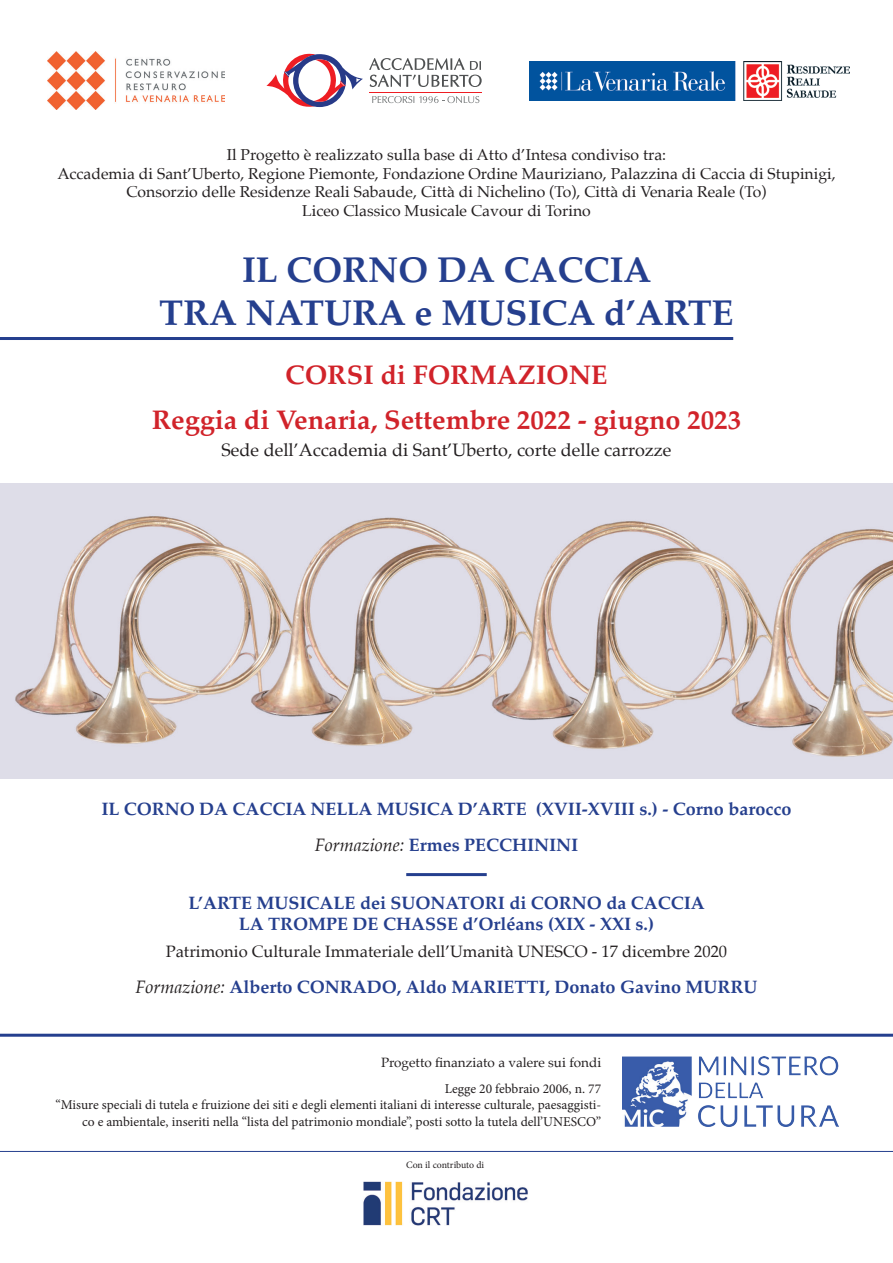
<style>
.page{position:relative;width:893px;height:1263px;background:#fff}
.page>*{position:absolute;margin:0;border:0;box-sizing:border-box;transform-origin:0 0}
.t1{font:700 36px/43.2px "Palatino";color:#253f8e;text-align:center}
.t2{font:700 27px/45px "Palatino";color:#d1232a;text-align:center}
.t3{font:700 18px/36px "Palatino";color:#253f8e;text-align:center}
.t4{font:18px "Palatino";color:#231f20}
.t5{font:16.5px "Palatino";color:#231f20}
.t6{font:15.75px/18.9px "Palatino";color:#231f20;text-align:center}
.t7{font:13.5px/16.2px "Minion Pro";color:#231f20;text-align:right}
.t8{font:13.5px "Palatino";color:#231f20}
.t9{font:9.9px "Minion Pro";letter-spacing:-.005em;color:#231f20}
.s1{font-weight:400;font-style:italic;color:#231f20}
</style>
<div class="page">
<img style="left:529px;top:62px;width:320px;height:38px">
<svg style="left:369px;top:58px;width:113px;height:29px"></svg>
<hr style="left:369px;top:92px;width:112px;height:1px;background:#ee1d23">
<svg style="left:372px;top:96px;width:107px;height:7px"></svg>
<svg style="left:266px;top:54px;width:97px;height:53px"></svg>
<img style="left:363px;top:1181px;width:165px;height:45px">
<hr style="left:0;top:337px;width:733px;height:3px;background:#253f8e">
<img style="left:623px;top:1056px;width:216px;height:70px">
<hr style="left:0;top:1151px;width:893px;height:1px;background:#253f8e">
<img style="left:0;top:484px;width:893px;height:295px">
<hr style="left:0;top:1034px;width:893px;height:3px;background:#253f8e">
<hr style="left:406px;top:873px;width:81px;height:3px;background:#253f8e">
<img style="left:48px;top:52px;width:176px;height:57px">
<p class="t6" style="left:57px;top:145px;width:780px">Il Progetto è realizzato sulla base di Atto d’Intesa condiviso tra:<br>Accademia di Sant’Uberto, Regione Piemonte, Fondazione Ordine Mauriziano, Palazzina di Caccia di Stupinigi, Consorzio delle Residenze Reali Sabaude, Città di Nichelino (To), Città di Venaria Reale (To)<br>Liceo Classico Musicale Cavour di Torino</p>
<h1 class="t1" style="left:159px;top:247px;width:576px">IL CORNO DA CACCIA<br>TRA NATURA e MUSICA d’ARTE</h1>
<h2 class="t2" style="left:152px;top:351px;width:591px">CORSI di FORMAZIONE<br>Reggia di Venaria, Settembre 2022 - giugno 2023</h2>
<p class="t4" style="left:222px;top:435px;width:451px">Sede dell’Accademia di Sant’Uberto, corte delle carrozze</p>
<p class="t3" style="left:101px;top:790px;width:691px">IL CORNO DA CACCIA NELLA MUSICA D’ARTE (XVII-XVIII s.) - Corno barocco<br><span class="s1">Formazione:</span> Ermes PECCHININI</p>
<p class="t3" style="left:188px;top:891px;width:518px;line-height:21.6px">L’ARTE MUSICALE dei SUONATORI di CORNO da CACCIA<br>LA TROMPE DE CHASSE d’Orléans (XIX - XXI s.)</p>
<p class="t5" style="left:166px;top:938px;width:563px">Patrimonio Culturale Immateriale dell’Umanità UNESCO - 17 dicembre 2020</p>
<p class="t3" style="left:135px;top:969px;width:623px"><span class="s1">Formazione:</span> Alberto CONRADO, Aldo MARIETTI, Donato Gavino MURRU</p>
<p class="t8" style="left:381px;top:1051px;width:222px">Progetto finanziato a valere sui fondi</p>
<p class="t7" style="left:56px;top:1081px;width:547px">Legge 20 febbraio 2006, n. 77<br>“Misure speciali di tutela e fruizione dei siti e degli elementi italiani di interesse culturale, paesaggisti&shy;co e ambientale, inseriti nella “lista del patrimonio mondiale”, posti sotto la tutela dell’UNESCO”</p>
<p class="t9" style="left:406px;top:1158px;width:80px">Con il contributo di</p>
</div>
